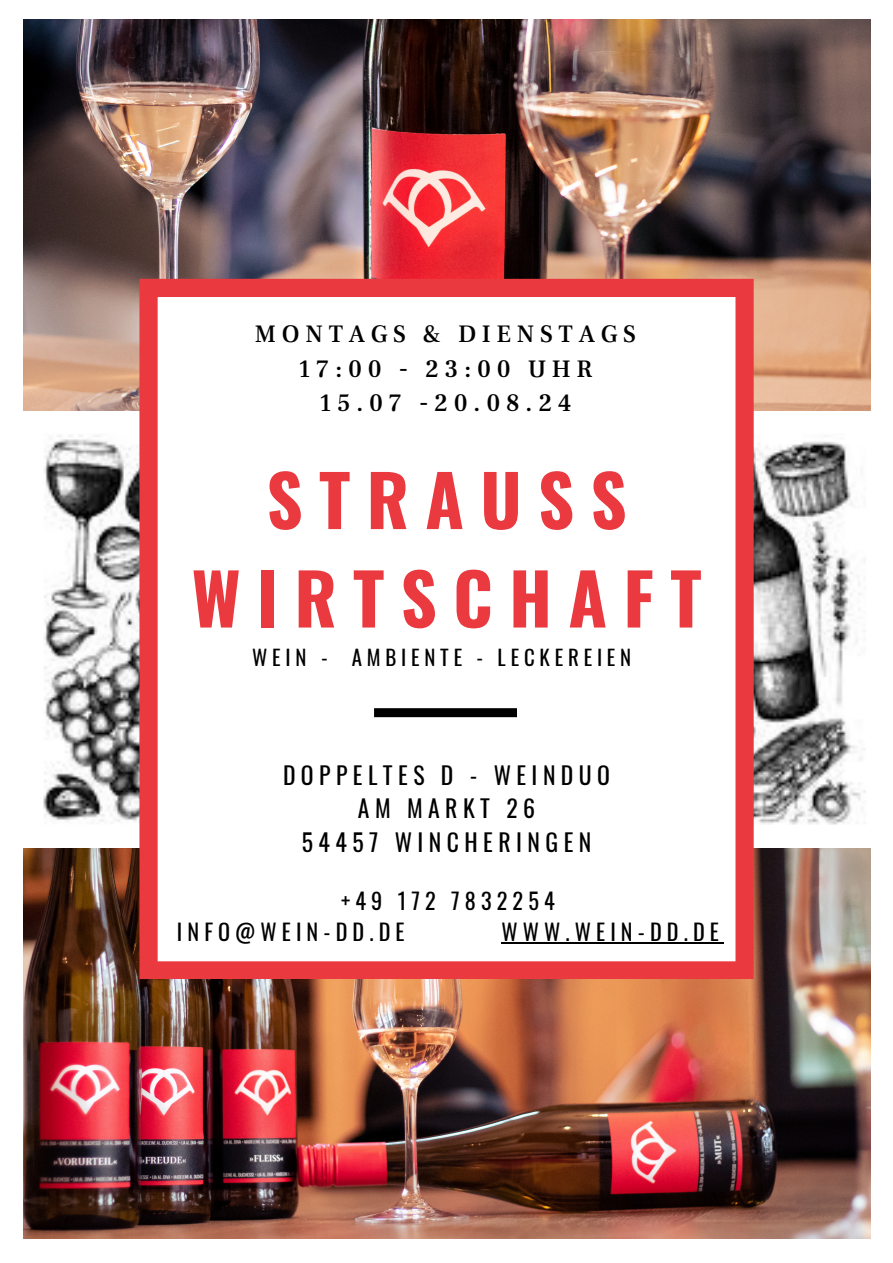
<style>
.page{position:relative;width:893px;height:1263px;background:#fff}
.page>*{position:absolute;margin:0;border:0;box-sizing:border-box;transform-origin:0 0}
.t1{font:700 70.5px/98.4px "Oswald";letter-spacing:.23em;color:#ea3a40;text-align:center}
.t2{font:500 24.53px/34.3px "Frank Ruhl Libre";letter-spacing:.23em;color:#000;text-align:center}
.t3{font:23.7px/33.2px "Oswald";letter-spacing:.23em;color:#000;text-align:center}
.t4{font:22.2px/30.9px "Oswald";letter-spacing:.23em;color:#000}
.t5{font:20.85px "Oswald";letter-spacing:.23em;color:#000}
</style>
<div class="page">
<img style="left:24px;top:20px;width:846px;height:390px">
<img style="left:24px;top:848px;width:846px;height:390px">
<img style="left:43px;top:434px;width:823px;height:390px">
<svg style="left:139px;top:279px;width:614px;height:700px"></svg>
<div style="left:374px;top:708px;width:143px;height:9px;background:#000"></div>
<hr style="left:501px;top:942px;width:223px;height:1px;background:#000">
<h2 class="t2" style="left:255px;top:317px;width:382px">MONTAGS &amp; DIENSTAGS<br>17:00 - 23:00 UHR<br>15.07 -20.08.24</h2>
<h1 class="t1" style="left:192px;top:448px;width:511px">STRAUSS<br>WIRTSCHAFT</h1>
<h3 class="t5" style="left:252px;top:641px;width:380px">WEIN - AMBIENTE - LECKEREIEN</h3>
<p class="t3" style="left:283px;top:758px;width:328px">DOPPELTES D - WEINDUO<br>AM MARKT 26<br>54457 WINCHERINGEN</p>
<h3 class="t4" style="left:177px;top:884px;width:379px;text-indent:164px">+49 172 7832254<br>INFO@WEIN-DD.DE</h3>
<h3 class="t4" style="left:501px;top:915px;width:219px">WWW.WEIN-DD.DE</h3>
</div>
